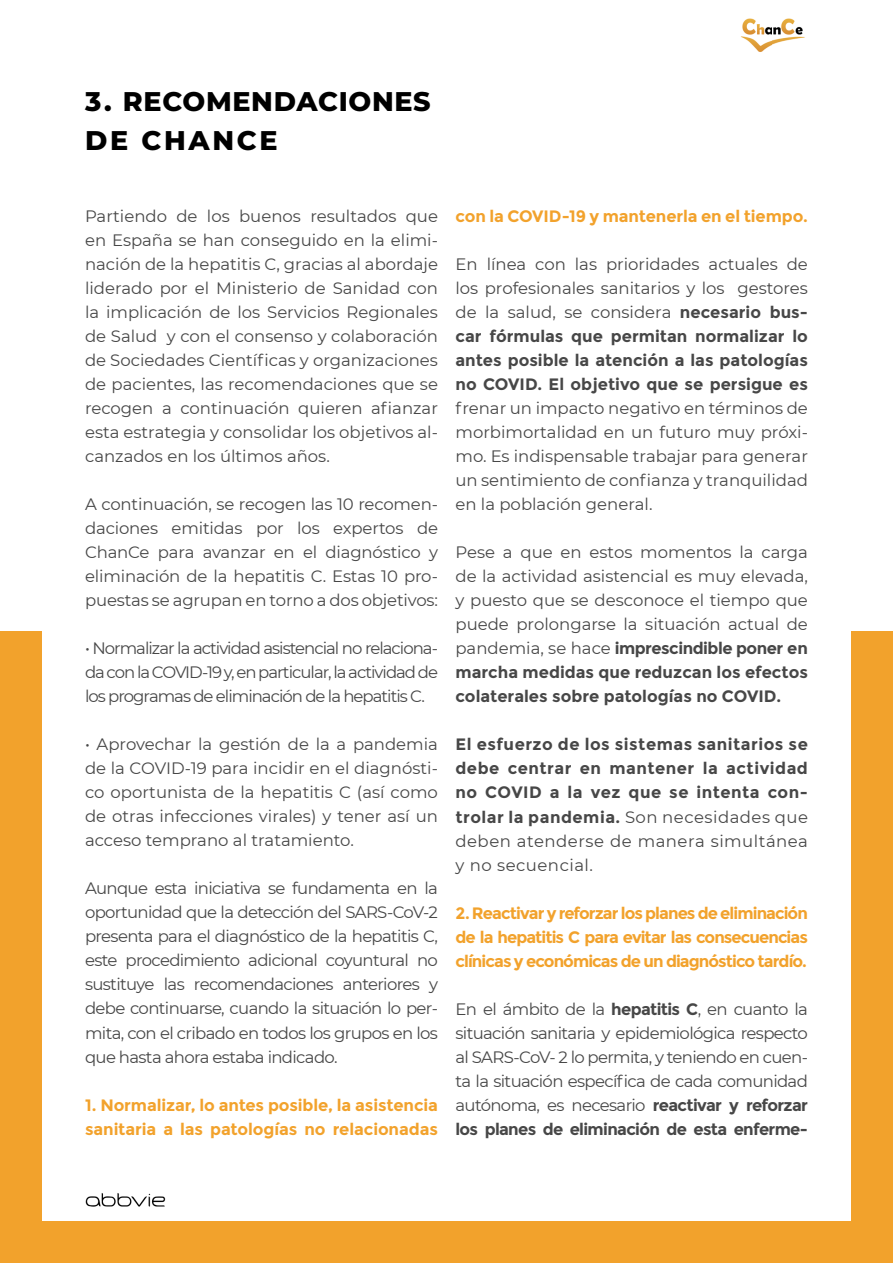
<style>
.page{position:relative;width:893px;height:1263px;background:#fff}
.page>*{position:absolute;margin:0;border:0;box-sizing:border-box;transform-origin:0 0}
.t1{font:800 27px/39px "Montserrat";letter-spacing:.025em;color:#000}
.t2{font:16.5px/24px "Montserrat";letter-spacing:-.01em;color:#474747;text-align:justify}
.t3{font:700 16.5px/24px "Montserrat";letter-spacing:.005em;color:#474747;text-align:justify}
.t4{font:700 16.5px/24px "Montserrat";letter-spacing:-.01em;color:#f2a22c}
.s1{font-weight:400}
.s2{font-weight:700}
</style>
<div class="page">
<div style="left:0;top:631px;width:41px;height:632px;background:#f2a22c"></div>
<div style="left:851px;top:631px;width:41px;height:632px;background:#f2a22c"></div>
<img style="left:741px;top:18px;width:64px;height:34px">
<div style="left:1px;top:1222px;width:892px;height:41px;background:#f2a22c"></div>
<img style="left:85px;top:1193px;width:80px;height:14px">
<h1 class="t1" style="left:85px;top:81px;width:347px">3. RECOMENDACIONES<br>DE CHANCE</h1>
<p class="t2" style="left:85px;top:204px;width:354px">Partiendo de los buenos resultados que en España se han conseguido en la elimi&shy;nación de la hepatitis C, gracias al abordaje liderado por el Ministerio de Sanidad con la implicación de los Servicios Regionales de Salud y con el consenso y colaboración de Sociedades Científicas y organizaciones de pacientes, las recomendaciones que se recogen a continuación quieren afianzar esta estrategia y consolidar los objetivos al&shy;canzados en los últimos años.</p>
<p class="t2" style="left:85px;top:492px;width:354px">A continuación, se recogen las 10 recomen&shy;daciones emitidas por los expertos de ChanCe para avanzar en el diagnóstico y eliminación de la hepatitis C. Estas 10 pro&shy;puestas se agrupan en torno a dos objetivos:</p>
<p class="t2" style="left:85px;top:636px;width:354px">• Normalizar la actividad asistencial no relaciona&shy;da con la COVID-19 y, en particular, la actividad de los programas de eliminación de la hepatitis C.</p>
<p class="t2" style="left:85px;top:732px;width:354px">• Aprovechar la gestión de la a pandemia de la COVID-19 para incidir en el diagnósti&shy;co oportunista de la hepatitis C (así como de otras infecciones virales) y tener así un acceso temprano al tratamiento.</p>
<p class="t2" style="left:85px;top:876px;width:354px">Aunque esta iniciativa se fundamenta en la oportunidad que la detección del SARS-CoV-2 presenta para el diagnóstico de la hepatitis C, este procedimiento adicional coyuntural no sustituye las recomendaciones anteriores y debe continuarse, cuando la situación lo per&shy;mita, con el cribado en todos los grupos en los que hasta ahora estaba indicado.</p>
<p class="t4" style="left:85px;top:1093px;width:354px">1. Normalizar, lo antes posible, la asistencia sanitaria a las patologías no relacionadas</p>
<p class="t4" style="left:455px;top:204px;width:354px">con la COVID-19 y mantenerla en el tiempo.</p>
<p class="t3" style="left:455px;top:252px;width:354px"><span class="s1">En línea con las prioridades actuales de los profesionales sanitarios y los gestores de la salud, se considera</span> necesario bus&shy;car fórmulas que permitan normalizar lo antes posible la atención a las patologías no COVID. El objetivo que se persigue es</p>
<p class="t2" style="left:455px;top:396px;width:354px">frenar un impacto negativo en términos de morbimortalidad en un futuro muy próxi&shy;mo. Es indispensable trabajar para generar un sentimiento de confianza y tranquilidad en la población general.</p>
<p class="t2" style="left:455px;top:540px;width:354px">Pese a que en estos momentos la carga de la actividad asistencial es muy elevada, y puesto que se desconoce el tiempo que puede prolongarse la situación actual de pandemia, se hace <span class="s2">imprescindible poner en marcha medidas que reduzcan los efectos colaterales sobre patologías no COVID.</span></p>
<p class="t3" style="left:455px;top:733px;width:354px">El esfuerzo de los sistemas sanitarios se debe centrar en mantener la actividad no COVID a la vez que se intenta con&shy;trolar la pandemia. <span class="s1">Son necesidades que deben atenderse de manera simultánea y no secuencial.</span></p>
<p class="t4" style="left:455px;top:901px;width:354px;text-align:justify">2. Reactivar y reforzar los planes de eliminación de la hepatitis C para evitar las consecuencias clínicas y económicas de un diagnóstico tardío.</p>
<p class="t2" style="left:455px;top:996px;width:354px">En el ámbito de la <span class="s2">hepatitis C</span>, en cuanto la situación sanitaria y epidemiológica respecto al SARS-CoV- 2 lo permita, y teniendo en cuen&shy;ta la situación específica de cada comunidad autónoma, es necesario <span class="s2">reactivar y reforzar los planes de eliminación de esta enferme-</span></p>
</div>
